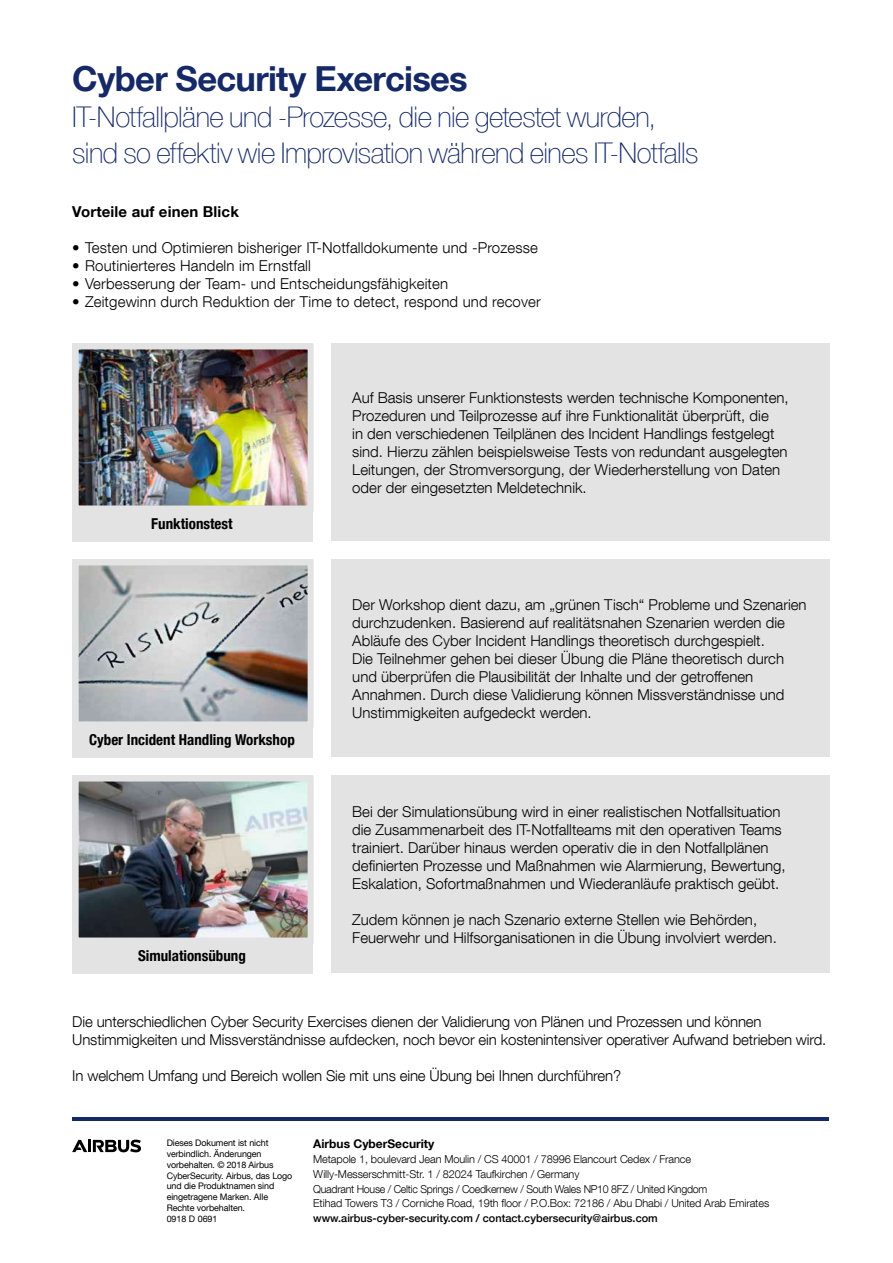
<style>
.page{position:relative;width:893px;height:1263px;background:#fff}
.page>*{position:absolute;margin:0;border:0;box-sizing:border-box;transform-origin:0 0}
.t1{font:700 34.5px "Helvetica Neue LT Com";letter-spacing:-.02em;color:#152966}
.t2{font:100 28.5px/36px "Helvetica Neue LT Com";letter-spacing:-.02em;color:#152966}
.t3{font:300 15px/18px "Helvetica Neue LT Com";color:#000}
.t4{font:700 condensed 15px "Helvetica Neue LT Com";color:#000}
.t5{font:700 15px "Helvetica Neue LT Com";letter-spacing:.01em;color:#000}
.t6{font:700 12px "Helvetica Neue LT Com";color:#000}
.t7{font:300 10.95px/14.7px "Helvetica Neue LT Com";letter-spacing:-.01em;color:#000}
.t8{font:500 10.95px "Helvetica Neue LT Com";color:#000}
.t9{font:9px/10.8px "Helvetica Neue LT Com";letter-spacing:-.01em;color:#000}
</style>
<div class="page">
<svg style="left:72px;top:1139px;width:69px;height:13px"></svg>
<div style="left:331px;top:775px;width:498px;height:198px;background:#e3e3e3"></div>
<div style="left:331px;top:559px;width:498px;height:198px;background:#e3e3e3"></div>
<div style="left:331px;top:343px;width:498px;height:198px;background:#e3e3e3"></div>
<div style="left:73px;top:775px;width:240px;height:198px;background:#e3e3e3"></div>
<div style="left:73px;top:559px;width:240px;height:198px;background:#e3e3e3"></div>
<div style="left:73px;top:343px;width:240px;height:198px;background:#e3e3e3"></div>
<img style="left:72px;top:343px;width:242px;height:171px">
<svg style="left:72px;top:559px;width:242px;height:171px"></svg>
<img style="left:72px;top:775px;width:242px;height:171px">
<hr style="left:72px;top:1117px;width:757px;height:4px;background:#152966">
<h1 class="t1" style="left:72px;top:57px;width:397px">Cyber Security Exercises</h1>
<h2 class="t2" style="left:72px;top:99px;width:628px">IT-Notfallpläne und -Prozesse, die nie getestet wurden, sind so effektiv wie Improvisation während eines IT-Notfalls</h2>
<p class="t5" style="left:72px;top:202px;width:168px">Vorteile auf einen Blick</p>
<p class="t3" style="left:72px;top:239px;width:467px">• Testen und Optimieren bisheriger IT-Notfalldokumente und -Prozesse</p>
<p class="t3" style="left:72px;top:257px;width:240px">• Routinierteres Handeln im Ernstfall</p>
<p class="t3" style="left:72px;top:275px;width:377px">• Verbesserung der Team- und Entscheidungsfähigkeiten</p>
<p class="t3" style="left:72px;top:293px;width:470px">• Zeitgewinn durch Reduktion der Time to detect, respond und recover</p>
<p class="t4" style="left:151px;top:514px;width:83px">Funktionstest</p>
<p class="t4" style="left:89px;top:730px;width:207px">Cyber Incident Handling Workshop</p>
<p class="t4" style="left:138px;top:946px;width:109px">Simulationsübung</p>
<p class="t3" style="left:352px;top:388px;width:438px">Auf Basis unserer Funktionstests werden technische Komponenten, Prozeduren und Teilprozesse auf ihre Funktionalität überprüft, die<br>in den verschiedenen Teilplänen des Incident Handlings festgelegt sind. Hierzu zählen beispielsweise Tests von redundant ausgelegten Leitungen, der Stromversorgung, der Wiederherstellung von Daten oder der eingesetzten Meldetechnik.</p>
<p class="t3" style="left:352px;top:595px;width:456px">Der Workshop dient dazu, am „grünen Tisch“ Probleme und Szenarien durchzudenken. Basierend auf realitätsnahen Szenarien werden die Abläufe des Cyber Incident Handlings theoretisch durchgespielt.<br>Die Teilnehmer gehen bei dieser Übung die Pläne theoretisch durch und überprüfen die Plausibilität der Inhalte und der getroffenen Annahmen. Durch diese Validierung können Missverständnisse und Unstimmigkeiten aufgedeckt werden.</p>
<p class="t3" style="left:352px;top:802px;width:435px">Bei der Simulationsübung wird in einer realistischen Notfallsituation die Zusammenarbeit des IT-Notfallteams mit den operativen Teams trainiert. Darüber hinaus werden operativ die in den Notfallplänen definierten Prozesse und Maßnahmen wie Alarmierung, Bewertung, Eskalation, Sofortmaßnahmen und Wiederanläufe praktisch geübt.</p>
<p class="t3" style="left:352px;top:910px;width:426px">Zudem können je nach Szenario externe Stellen wie Behörden,<br>Feuerwehr und Hilfsorganisationen in die Übung involviert werden.</p>
<p class="t3" style="left:72px;top:1013px;width:756px">Die unterschiedlichen Cyber Security Exercises dienen der Validierung von Plänen und Prozessen und können<br>Unstimmigkeiten und Missverständnisse aufdecken, noch bevor ein kostenintensiver operativer Aufwand betrieben wird.</p>
<p class="t3" style="left:72px;top:1067px;width:550px">In welchem Umfang und Bereich wollen Sie mit uns eine Übung bei Ihnen durchführen?</p>
<p class="t9" style="left:167px;top:1137px;width:127px">Dieses Dokument ist nicht verbindlich. Änderungen vorbehalten. © 2018 Airbus<br>CyberSecurity. Airbus, das Logo und die Produktnamen sind eingetragene Marken. Alle<br>Rechte vorbehalten.<br>0918 D 0691</p>
<p class="t6" style="left:313px;top:1136px;width:123px">Airbus CyberSecurity</p>
<p class="t7" style="left:313px;top:1151px;width:457px">Metapole 1, boulevard Jean Moulin / CS 40001 / 78996 Elancourt Cedex / France Willy-Messerschmitt-Str. 1 / 82024 Taufkirchen / Germany<br>Quadrant House / Celtic Springs / Coedkernew / South Wales NP10 8FZ / United Kingdom<br>Etihad Towers T3 / Corniche Road, 19th floor / P.O.Box: 72186 / Abu Dhabi / United Arab Emirates</p>
<p class="t8" style="left:313px;top:1211px;width:346px">www.airbus-cyber-security.com / contact.cybersecurity@airbus.com</p>
</div>
